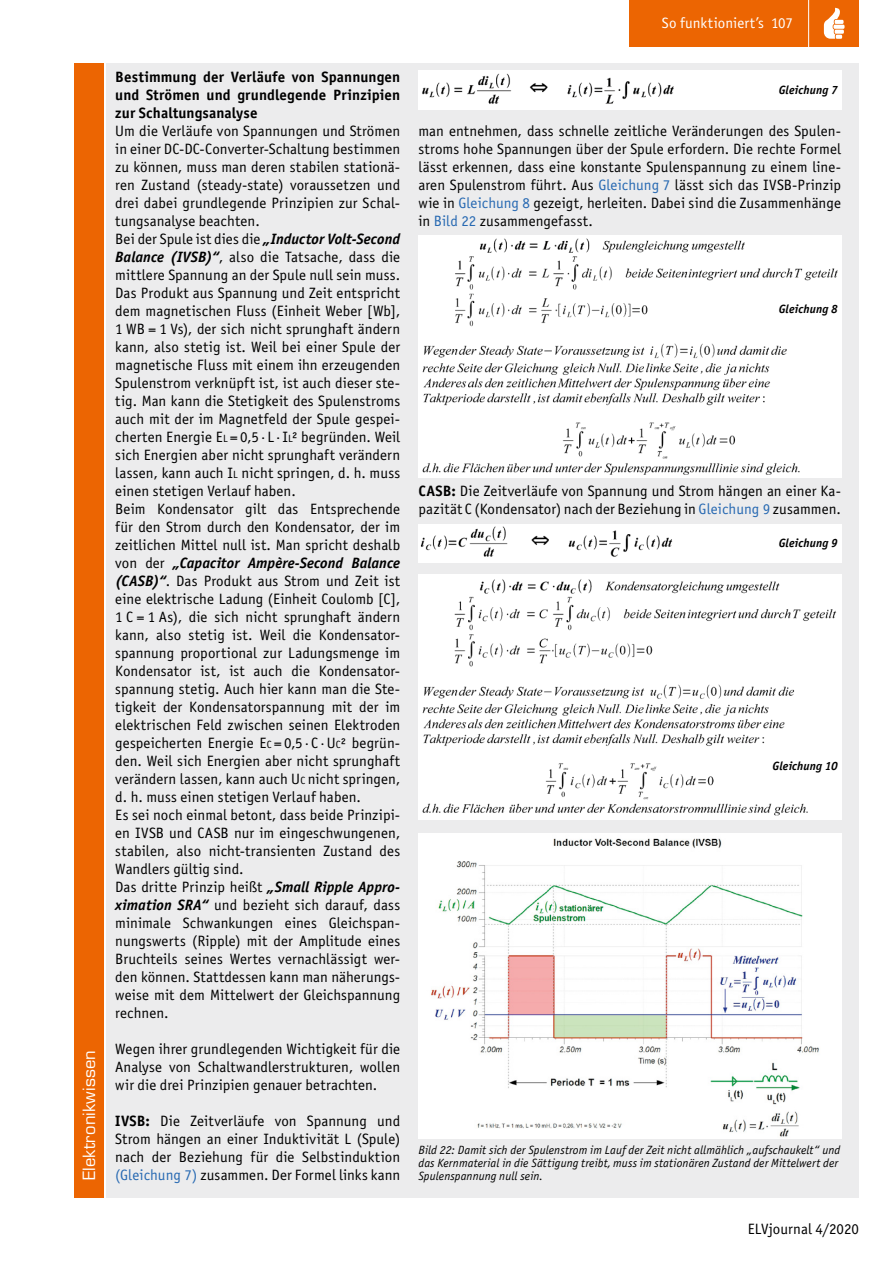
<style>
.page{position:relative;width:893px;height:1263px;background:#fff}
.page>*{position:absolute;margin:0;border:0;box-sizing:border-box;transform-origin:0 0}
.Stückliste_Text_gest{font:16.5px "Eurostile LT Std";letter-spacing:.005em;color:#fff}
.Fließtext_Neuer_Absa{font:15px/18px "Officina Sans Book ITC";letter-spacing:.005em;color:#000;text-align:justify}
.Fließtext_Neuer_Absa-2{font:15px/18px "Officina Sans Bold ITC";letter-spacing:.005em;color:#000;text-align:justify}
.t1{font:15px "Officina Sans Book ITC";color:#fff}
.Bildunterschrift{font:italic 12px/12.8px "Officina Sans Book ITC";letter-spacing:.005em;color:#000}
.Bildunterschrift-2{font:italic 12px "Officina Sans Bold ITC";letter-spacing:.005em;color:#000}
.s1{font-family:"Officina Sans Bold ITC";font-style:italic}
.s2{font-size:10.5px}
.s3{font-family:"Officina Sans Bold ITC"}
.s4{color:#2769b2}
</style>
<div class="page">
<div style="left:629px;top:0;width:230px;height:47px;background:#ec6502"></div>
<hr style="left:808px;top:0;width:1px;height:51px;background:#fff">
<svg style="left:824px;top:7px;width:20px;height:32px"></svg>
<div style="left:106px;top:64px;width:753px;height:1134px;background:#ececed"></div>
<div style="left:74px;top:64px;width:30px;height:1134px;background:#ec6502"></div>
<div style="left:418px;top:70px;width:424px;height:40px;background:#fff"></div>
<img style="left:422px;top:73px;width:252px;height:31px">
<div style="left:418px;top:524px;width:424px;height:39px;background:#fff"></div>
<img style="left:420px;top:526px;width:253px;height:31px">
<img style="left:418px;top:332px;width:424px;height:146px">
<img style="left:418px;top:235px;width:424px;height:97px">
<img style="left:419px;top:834px;width:423px;height:305px">
<img style="left:418px;top:574px;width:424px;height:246px">
<p class="Stückliste_Text_gest" style="left:79px;top:1180px;width:131px;rotate:-90deg">Elektronikwissen</p>
<p class="Fließtext_Neuer_Absa-2" style="left:115px;top:67px;width:286px">Bestimmung der Verläufe von Spannungen und Strömen und grundlegende Prinzipien zur Schaltungsanalyse</p>
<p class="Fließtext_Neuer_Absa" style="left:115px;top:121px;width:286px">Um die Verläufe von Spannungen und Strömen in einer DC-DC-Converter-Schaltung bestimmen zu können, muss man deren stabilen stationä&shy;ren Zustand (steady-state) voraussetzen und drei dabei grundlegende Prinzipien zur Schal&shy;tungsanalyse beachten.</p>
<p class="Fließtext_Neuer_Absa" style="left:115px;top:229px;width:286px">Bei der Spule ist dies die <span class="s1">„Inductor Volt-Second Balance (IVSB)“</span>, also die Tatsache, dass die mittlere Spannung an der Spule null sein muss.<br>Das Produkt aus Spannung und Zeit entspricht dem magnetischen Fluss (Einheit Weber [Wb], 1 WB = 1 Vs), der sich nicht sprunghaft ändern kann, also stetig ist. Weil bei einer Spule der magnetische Fluss mit einem ihn erzeugenden Spulenstrom verknüpft ist, ist auch dieser ste&shy;tig. Man kann die Stetigkeit des Spulenstroms auch mit der im Magnetfeld der Spule gespei&shy;cherten Energie E<span class="s2">L</span> = 0,5 · L · I<span class="s2">L</span>² begründen. Weil sich Energien aber nicht sprunghaft verändern lassen, kann auch I<span class="s2">L</span> nicht springen, d. h. muss einen stetigen Verlauf haben.</p>
<p class="Fließtext_Neuer_Absa" style="left:115px;top:499px;width:286px">Beim Kondensator gilt das Entsprechende für den Strom durch den Kondensator, der im zeitlichen Mittel null ist. Man spricht deshalb von der <span class="s1">„Capacitor Ampère-Second Balance (CASB)“</span>. Das Produkt aus Strom und Zeit ist eine elektrische Ladung (Einheit Coulomb [C], 1 C = 1 As), die sich nicht sprunghaft ändern kann, also stetig ist. Weil die Kondensator&shy;spannung proportional zur Ladungsmenge im Kondensator ist, ist auch die Kondensator&shy;spannung stetig. Auch hier kann man die Ste&shy;tigkeit der Kondensatorspannung mit der im elektrischen Feld zwischen seinen Elektroden gespeicherten Energie E<span class="s2">C</span> = 0,5 · C · U<span class="s2">C</span>² begrün&shy;den. Weil sich Energien aber nicht sprunghaft verändern lassen, kann auch U<span class="s2">C</span> nicht springen, d. h. muss einen stetigen Verlauf haben.</p>
<p class="Fließtext_Neuer_Absa" style="left:115px;top:805px;width:286px">Es sei noch einmal betont, dass beide Prinzipi&shy;en IVSB und CASB nur im eingeschwungenen, stabilen, also nicht-transienten Zustand des Wandlers gültig sind.</p>
<p class="Fließtext_Neuer_Absa" style="left:115px;top:877px;width:286px">Das dritte Prinzip heißt <span class="s1">„Small Ripple Appro&shy;ximation SRA“</span> und bezieht sich darauf, dass minimale Schwankungen eines Gleichspan&shy;nungswerts (Ripple) mit der Amplitude eines Bruchteils seines Wertes vernachlässigt wer&shy;den können. Stattdessen kann man näherungs&shy;weise mit dem Mittelwert der Gleichspannung rechnen.</p>
<p class="Fließtext_Neuer_Absa" style="left:115px;top:1039px;width:286px">Wegen ihrer grundlegenden Wichtigkeit für die Analyse von Schaltwandlerstrukturen, wollen wir die drei Prinzipien genauer betrachten.</p>
<p class="Fließtext_Neuer_Absa" style="left:115px;top:1111px;width:286px"><span class="s3">IVSB:</span> Die Zeitverläufe von Spannung und Strom hängen an einer Induktivität L (Spule) nach der Beziehung für die Selbstinduktion</p>
<p class="Fließtext_Neuer_Absa" style="left:115px;top:1165px;width:286px"><span class="s4">(Gleichung 7)</span> zusammen. Der Formel links kann</p>
<p class="t1" style="left:662px;top:13px;width:133px">So funktioniert’s 107</p>
<p class="Bildunterschrift-2" style="left:779px;top:81px;width:61px">Gleichung 7</p>
<p class="Fließtext_Neuer_Absa" style="left:418px;top:121px;width:424px">man entnehmen, dass schnelle zeitliche Veränderungen des Spulen&shy;stroms hohe Spannungen über der Spule erfordern. Die rechte Formel lässt erkennen, dass eine konstante Spulenspannung zu einem line&shy;aren Spulenstrom führt. Aus <span class="s4">Gleichung 7</span> lässt sich das IVSB-Prinzip wie in <span class="s4">Gleichung 8</span> gezeigt, herleiten. Dabei sind die Zusammenhänge in <span class="s4">Bild 22</span> zusammengefasst.</p>
<p class="Bildunterschrift-2" style="left:779px;top:301px;width:61px">Gleichung 8</p>
<p class="Fließtext_Neuer_Absa" style="left:418px;top:481px;width:424px"><span class="s3">CASB:</span> Die Zeitverläufe von Spannung und Strom hängen an einer Ka&shy;pazität C (Kondensator) nach der Beziehung in <span class="s4">Gleichung 9</span> zusammen.</p>
<p class="Bildunterschrift-2" style="left:779px;top:535px;width:61px">Gleichung 9</p>
<p class="Bildunterschrift-2" style="left:772px;top:758px;width:67px">Gleichung 10</p>
<p class="Bildunterschrift" style="left:418px;top:1144px;width:423px">Bild 22: Damit sich der Spulenstrom im Lauf der Zeit nicht allmählich „aufschaukelt“ und das Kernmaterial in die Sättigung treibt, muss im stationären Zustand der Mittelwert der<br>Spulenspannung null sein.</p>
<p class="Fließtext_Neuer_Absa" style="left:748px;top:1219px;width:113px">ELVjournal 4/2020</p>
</div>
